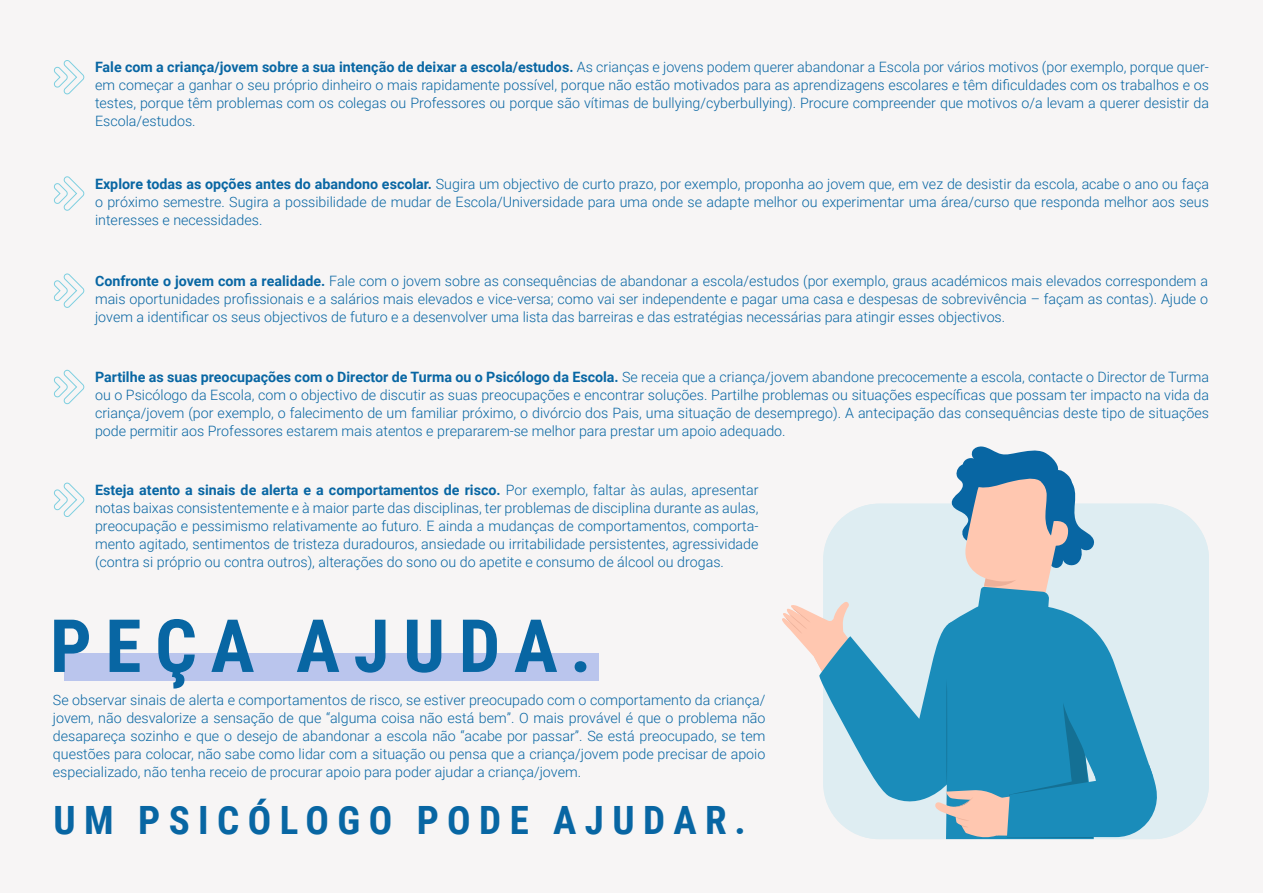
<style>
.page{position:relative;width:1263px;height:893px;background:#f7f5f5}
.page>*{position:absolute;margin:0;border:0;box-sizing:border-box;transform-origin:0 0}
.t1{font:700 73.5px "Roboto Condensed";letter-spacing:.185em;color:#0866a3}
.t2{font:700 39px "Roboto Condensed";letter-spacing:.215em;color:#0866a3}
.t3{font:300 14.25px/18px "Roboto";color:#0866a3;text-align:justify}
.s1{font-weight:700}
</style>
<div class="page">
<div style="left:64px;top:653px;width:534px;height:27px;background:#bac5ed"></div>
<svg style="left:869px;top:504px;width:340px;height:335px;background:#deecf1"></svg>
<svg style="left:782px;top:446px;width:377px;height:392px"></svg>
<svg style="left:53px;top:60px;width:32px;height:35px"></svg>
<svg style="left:53px;top:176px;width:32px;height:35px"></svg>
<svg style="left:53px;top:273px;width:32px;height:35px"></svg>
<svg style="left:54px;top:369px;width:31px;height:36px"></svg>
<svg style="left:53px;top:482px;width:32px;height:35px"></svg>
<p class="t3" style="left:95px;top:58px;width:1115px"><span class="s1">Fale com a criança/jovem sobre a sua intenção de deixar a escola/estudos.</span> As crianças e jovens podem querer abandonar a Escola por vários motivos (por exemplo, porque quer&shy;em começar a ganhar o seu próprio dinheiro o mais rapidamente possível, porque não estão motivados para as aprendizagens escolares e têm dificuldades com os trabalhos e os testes, porque têm problemas com os colegas ou Professores ou porque são vítimas de bullying/cyberbullying). Procure compreender que motivos o/a levam a querer desistir da Escola/estudos.</p>
<p class="t3" style="left:95px;top:174px;width:1115px"><span class="s1">Explore todas as opções antes do abandono escolar.</span> Sugira um objectivo de curto prazo, por exemplo, proponha ao jovem que, em vez de desistir da escola, acabe o ano ou faça o próximo semestre. Sugira a possibilidade de mudar de Escola/Universidade para uma onde se adapte melhor ou experimentar uma área/curso que responda melhor aos seus interesses e necessidades.</p>
<p class="t3" style="left:95px;top:271px;width:1115px"><span class="s1">Confronte o jovem com a realidade.</span> Fale com o jovem sobre as consequências de abandonar a escola/estudos (por exemplo, graus académicos mais elevados correspondem a mais oportunidades profissionais e a salários mais elevados e vice-versa; como vai ser independente e pagar uma casa e despesas de sobrevivência – façam as contas). Ajude o jovem a identificar os seus objectivos de futuro e a desenvolver uma lista das barreiras e das estratégias necessárias para atingir esses objectivos.</p>
<p class="t3" style="left:95px;top:368px;width:1115px"><span class="s1">Partilhe as suas preocupações com o Director de Turma ou o Psicólogo da Escola.</span> Se receia que a criança/jovem abandone precocemente a escola, contacte o Director de Turma ou o Psicólogo da Escola, com o objectivo de discutir as suas preocupações e encontrar soluções. Partilhe problemas ou situações específicas que possam ter impacto na vida da criança/jovem (por exemplo, o falecimento de um familiar próximo, o divórcio dos Pais, uma situação de desemprego). A antecipação das consequências deste tipo de situações pode permitir aos Professores estarem mais atentos e prepararem-se melhor para prestar um apoio adequado.</p>
<p class="t3" style="left:95px;top:480px;width:665px"><span class="s1">Esteja atento a sinais de alerta e a comportamentos de risco.</span> Por exemplo, faltar às aulas, apresentar notas baixas consistentemente e à maior parte das disciplinas, ter problemas de disciplina durante as aulas, preocupação e pessimismo relativamente ao futuro. E ainda a mudanças de comportamentos, comporta&shy;mento agitado, sentimentos de tristeza duradouros, ansiedade ou irritabilidade persistentes, agressividade (contra si próprio ou contra outros), alterações do sono ou do apetite e consumo de álcool ou drogas.</p>
<h1 class="t1" style="left:50px;top:594px;width:543px">PEÇA AJUDA.</h1>
<p class="t3" style="left:53px;top:690px;width:714px">Se observar sinais de alerta e comportamentos de risco, se estiver preocupado com o comportamento da criança/ jovem, não desvalorize a sensação de que “alguma coisa não está bem”. O mais provável é que o problema não desapareça sozinho e que o desejo de abandonar a escola não “acabe por passar”. Se está preocupado, se tem questões para colocar, não sabe como lidar com a situação ou pensa que a criança/jovem pode precisar de apoio especializado, não tenha receio de procurar apoio para poder ajudar a criança/jovem.</p>
<h2 class="t2" style="left:54px;top:793px;width:694px">UM PSICÓLOGO PODE AJUDAR.</h2>
</div>
